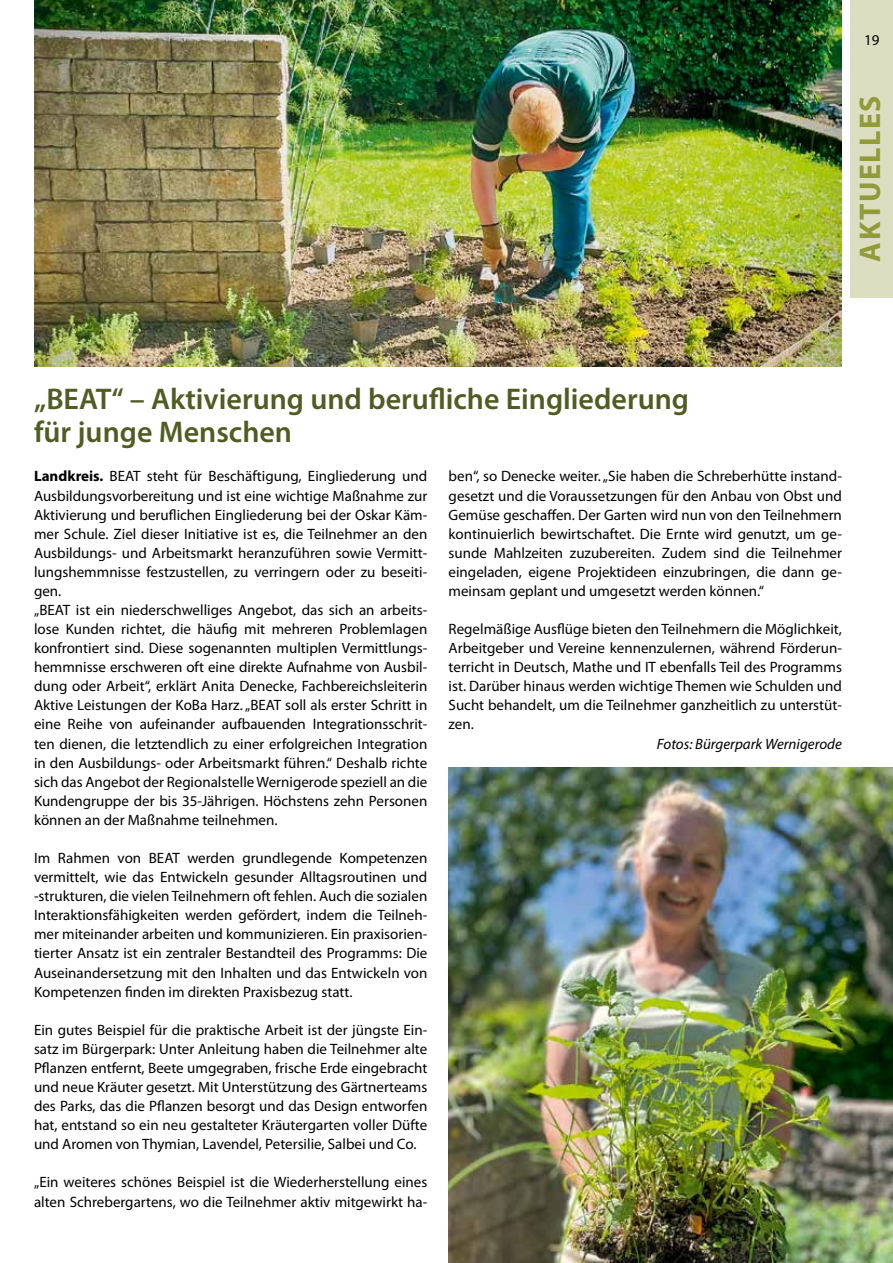
<style>
.page{position:relative;width:893px;height:1263px;background:#fff}
.page>*{position:absolute;margin:0;border:0;box-sizing:border-box;transform-origin:0 0}
.t1{font:600 30px/33px "Myriad Pro";color:#515c23}
.t2{font:700 30px "Myriad Pro";letter-spacing:.05em;color:#909c38}
.t3{font:15px/19px "Myriad Pro";color:#000;text-align:justify}
.t4{font:italic 15px "Myriad Pro";color:#000}
.s1{font-weight:700}
</style>
<div class="page">
<div style="left:850px;top:0;width:43px;height:298px;background:#dcdec2"></div>
<img style="left:34px;top:0;width:808px;height:367px">
<img style="left:449px;top:768px;width:444px;height:495px">
<p class="t3" style="left:864px;top:30px;width:17px">19</p>
<h1 class="t2" style="left:850px;top:261px;width:168px;rotate:-90deg">AKTUELLES</h1>
<h1 class="t1" style="left:34px;top:381px;width:657px">„BEAT“ – Aktivierung und berufliche Eingliederung für junge Menschen</h1>
<p class="t3" style="left:34px;top:467px;width:395px;text-align:left"><span class="s1">Landkreis.</span> BEAT steht für Beschäftigung, Eingliederung und Ausbildungsvorbereitung und ist eine wichtige Maßnahme zur Aktivierung und beruflichen Eingliederung bei der Oskar Käm&shy;mer Schule. Ziel dieser Initiative ist es, die Teilnehmer an den Ausbildungs- und Arbeitsmarkt heranzuführen sowie Vermitt&shy;lungshemmnisse festzustellen, zu verringern oder zu beseiti&shy;gen.<br>„BEAT ist ein niederschwelliges Angebot, das sich an arbeits&shy;lose Kunden richtet, die häufig mit mehreren Problemlagen konfrontiert sind. Diese sogenannten multiplen Vermittlungs&shy;hemmnisse erschweren oft eine direkte Aufnahme von Ausbil&shy;dung oder Arbeit“, erklärt Anita Denecke, Fachbereichsleiterin Aktive Leistungen der KoBa Harz. „BEAT soll als erster Schritt in eine Reihe von aufeinander aufbauenden Integrationsschrit&shy;ten dienen, die letztendlich zu einer erfolgreichen Integration in den Ausbildungs- oder Arbeitsmarkt führen.“ Deshalb richte sich das Angebot der Regionalstelle Wernigerode speziell an die Kundengruppe der bis 35-Jährigen. Höchstens zehn Personen können an der Maßnahme teilnehmen.</p>
<p class="t3" style="left:34px;top:848px;width:395px">Im Rahmen von BEAT werden grundlegende Kompetenzen vermittelt, wie das Entwickeln gesunder Alltagsroutinen und -strukturen, die vielen Teilnehmern oft fehlen. Auch die sozialen Interaktionsfähigkeiten werden gefördert, indem die Teilneh&shy;mer miteinander arbeiten und kommunizieren. Ein praxisorien&shy;tierter Ansatz ist ein zentraler Bestandteil des Programms: Die Auseinandersetzung mit den Inhalten und das Entwickeln von Kompetenzen finden im direkten Praxisbezug statt.</p>
<p class="t3" style="left:34px;top:1020px;width:395px">Ein gutes Beispiel für die praktische Arbeit ist der jüngste Ein&shy;satz im Bürgerpark: Unter Anleitung haben die Teilnehmer alte Pflanzen entfernt, Beete umgegraben, frische Erde eingebracht und neue Kräuter gesetzt. Mit Unterstützung des Gärtnerteams des Parks, das die Pflanzen besorgt und das Design entworfen hat, entstand so ein neu gestalteter Kräutergarten voller Düfte und Aromen von Thymian, Lavendel, Petersilie, Salbei und Co.</p>
<p class="t3" style="left:34px;top:1173px;width:395px">„Ein weiteres schönes Beispiel ist die Wiederherstellung eines alten Schrebergartens, wo die Teilnehmer aktiv mitgewirkt ha-</p>
<p class="t3" style="left:449px;top:467px;width:395px">ben“, so Denecke weiter. „Sie haben die Schreberhütte instand&shy;gesetzt und die Voraussetzungen für den Anbau von Obst und Gemüse geschaffen. Der Garten wird nun von den Teilnehmern kontinuierlich bewirtschaftet. Die Ernte wird genutzt, um ge&shy;sunde Mahlzeiten zuzubereiten. Zudem sind die Teilnehmer eingeladen, eigene Projektideen einzubringen, die dann ge&shy;meinsam geplant und umgesetzt werden können.“</p>
<p class="t3" style="left:449px;top:619px;width:395px">Regelmäßige Ausflüge bieten den Teilnehmern die Möglichkeit, Arbeitgeber und Vereine kennenzulernen, während Förderun&shy;terricht in Deutsch, Mathe und IT ebenfalls Teil des Programms ist. Darüber hinaus werden wichtige Themen wie Schulden und Sucht behandelt, um die Teilnehmer ganzheitlich zu unterstüt&shy;zen.</p>
<p class="t4" style="left:657px;top:734px;width:186px">Fotos: Bürgerpark Wernigerode</p>
</div>
